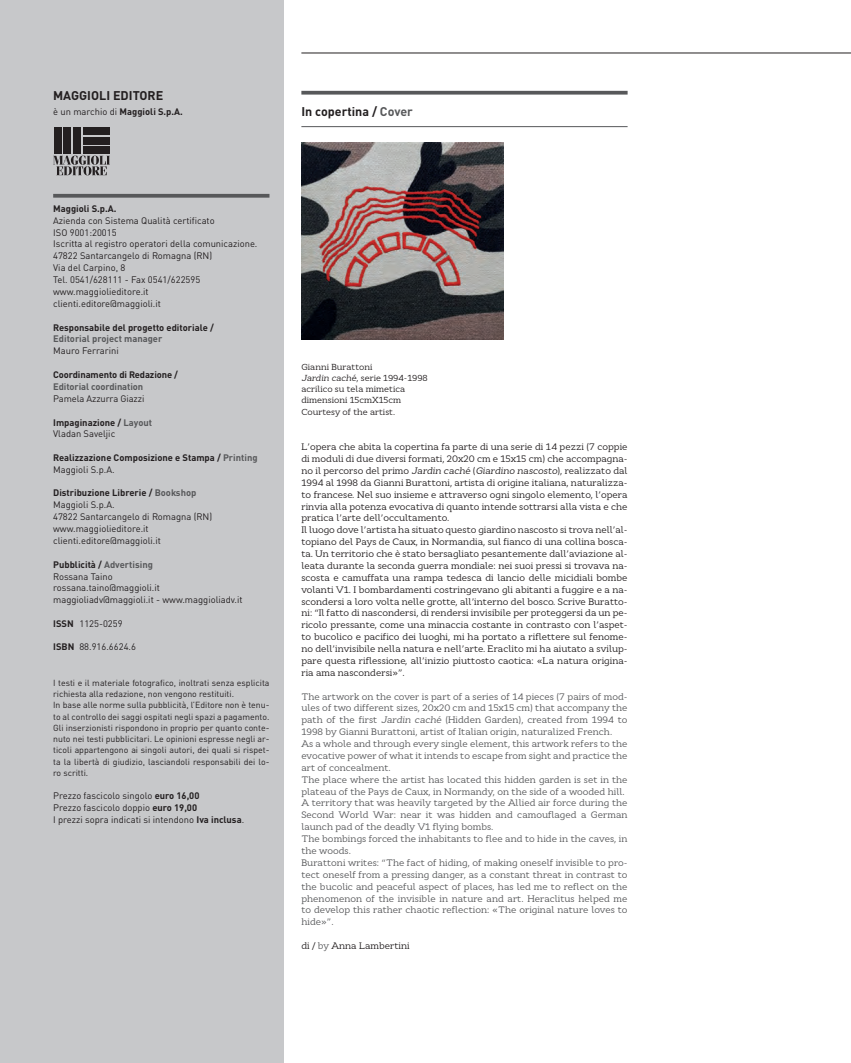
<style>
.page{position:relative;width:851px;height:1063px;background:#fff}
.page>*{position:absolute;margin:0;border:0;box-sizing:border-box;transform-origin:0 0}
.t1{font:700 12.5px "DINOT";color:#231f20}
.t2{font:9.38px/11.9px "Cyntho Slab Pro";color:#231f20}
.t3{font:9.38px/11.9px "Cyntho Slab Pro";color:#57585a}
.t4{font:9.38px/11.9px "DINOT";color:#231f20}
.t5{font:700 9.38px/11.9px "DINOT";color:#231f20}
.t6{font:700 9.38px "DINOT";letter-spacing:-.01em;color:#57585a}
.t7{font:8.75px/11.2px "DINOT";color:#231f20}
.t8{font:8.75px/11.2px "Cyntho Slab Pro";color:#231f20}
.s1{font-weight:400}
.s2{color:#57585a}
.s3{font-weight:700}
.s4{font-weight:700;color:#57585a}
.s5{font-style:italic}
</style>
<div class="page">
<div style="left:0;top:0;width:283px;height:1063px;background:#c7c8ca"></div>
<svg style="left:53px;top:194px;width:216px;height:4px"></svg>
<div style="left:83px;top:147px;width:26px;height:7px;background:#231f20"></div>
<div style="left:83px;top:137px;width:26px;height:7px;background:#231f20"></div>
<div style="left:83px;top:128px;width:26px;height:7px;background:#231f20"></div>
<svg style="left:53px;top:156px;width:57px;height:19px"></svg>
<div style="left:73px;top:128px;width:8px;height:26px;background:#231f20"></div>
<div style="left:63px;top:127px;width:8px;height:27px;background:#231f20"></div>
<div style="left:54px;top:127px;width:7px;height:27px;background:#231f20"></div>
<hr style="left:301px;top:53px;width:549px;height:1px;background:#231f20">
<svg style="left:301px;top:91px;width:326px;height:4px"></svg>
<hr style="left:301px;top:126px;width:326px;height:1px;background:#57585a">
<img style="left:301px;top:142px;width:202px;height:198px">
<h1 class="t1" style="left:53px;top:90px;width:112px">MAGGIOLI EDITORE</h1>
<p class="t5" style="left:53px;top:106px;width:131px"><span class="s1">è un marchio di</span> Maggioli S.p.A.</p>
<h1 class="t1" style="left:301px;top:106px;width:113px">In copertina / <span class="s2">Cover</span></h1>
<p class="t5" style="left:53px;top:203px;width:65px">Maggioli S.p.A.</p>
<p class="t4" style="left:53px;top:215px;width:206px">Azienda con Sistema Qualità certificato<br>ISO 9001:20015<br>Iscritta al registro operatori della comunicazione.<br>47822 Santarcangelo di Romagna (RN)<br>Via del Carpino, 8<br>Tel. 0541/628111 - Fax 0541/622595 www.maggiolieditore.it clienti.editore@maggioli.it</p>
<p class="t5" style="left:53px;top:322px;width:162px">Responsabile del progetto editoriale /</p>
<p class="t6" style="left:53px;top:335px;width:111px">Editorial project manager</p>
<p class="t4" style="left:53px;top:346px;width:67px">Mauro Ferrarini</p>
<p class="t5" style="left:53px;top:369px;width:126px">Coordinamento di Redazione /</p>
<p class="t6" style="left:53px;top:383px;width:92px">Editorial coordination</p>
<p class="t4" style="left:53px;top:393px;width:93px">Pamela Azzurra Giazzi</p>
<p class="t5" style="left:53px;top:417px;width:100px">Impaginazione / <span class="s2">Layout<br></span><span class="s1">Vladan Saveljic</span></p>
<p class="t5" style="left:53px;top:452px;width:206px">Realizzazione Composizione e Stampa / <span class="s2">Printing<br></span><span class="s1">Maggioli S.p.A.</span></p>
<p class="t4" style="left:53px;top:488px;width:160px"><span class="s3">Distribuzione Librerie /</span> <span class="s4">Bookshop<br></span>Maggioli S.p.A.<br>47822 Santarcangelo di Romagna (RN) www.maggiolieditore.it clienti.editore@maggioli.it</p>
<p class="t4" style="left:53px;top:559px;width:191px"><span class="s3">Pubblicità /</span> <span class="s4">Advertising<br></span>Rossana Taino<br>rossana.taino@maggioli.it maggioliadv@maggioli.it - www.maggioliadv.it</p>
<p class="t4" style="left:53px;top:618px;width:71px"><span class="s3">ISSN</span> 1125-0259</p>
<p class="t4" style="left:53px;top:642px;width:84px"><span class="s3">ISBN</span> 88.916.6624.6</p>
<p class="t7" style="left:53px;top:678px;width:218px">I testi e il materiale fotografico, inoltrati senza esplicita richiesta alla redazione, non vengono restituiti.<br>In base alle norme sulla pubblicità, l’Editore non è tenu&shy;to al controllo dei saggi ospitati negli spazi a pagamento.<br>Gli inserzionisti rispondono in proprio per quanto conte&shy;nuto nei testi pubblicitari. Le opinioni espresse negli ar&shy;ticoli appartengono ai singoli autori, dei quali si rispet&shy;ta la libertà di giudizio, lasciandoli responsabili dei lo&shy;ro scritti.</p>
<p class="t4" style="left:53px;top:791px;width:192px">Prezzo fascicolo singolo <span class="s3">euro 16,00<br></span>Prezzo fascicolo doppio <span class="s3">euro 19,00<br></span>I prezzi sopra indicati si intendono <span class="s3">Iva inclusa</span>.</p>
<p class="t8" style="left:301px;top:361px;width:128px">Gianni Burattoni<br><span class="s5">Jardin caché</span>, serie 1994-1998 acrilico su tela mimetica dimensioni 15cmX15cm<br>Courtesy of the artist.</p>
<p class="t2" style="left:301px;top:441px;width:328px">L’opera che abita la copertina fa parte di una serie di 14 pezzi (7 coppie di moduli di due diversi formati, 20x20 cm e 15x15 cm) che accompagna&shy;no il percorso del primo <span class="s5">Jardin caché</span> (<span class="s5">Giardino nascosto</span>), realizzato dal 1994 al 1998 da Gianni Burattoni, artista di origine italiana, naturalizza&shy;to francese. Nel suo insieme e attraverso ogni singolo elemento, l’opera rinvia alla potenza evocativa di quanto intende sottrarsi alla vista e che pratica l’arte dell’occultamento.<br>Il luogo dove l’artista ha situato questo giardino nascosto si trova nell’al&shy;topiano del Pays de Caux, in Normandia, sul fianco di una collina bosca&shy;ta. Un territorio che è stato bersagliato pesantemente dall’aviazione al&shy;leata durante la seconda guerra mondiale: nei suoi pressi si trovava na&shy;scosta e camuffata una rampa tedesca di lancio delle micidiali bombe volanti V1. I bombardamenti costringevano gli abitanti a fuggire e a na&shy;scondersi a loro volta nelle grotte, all’interno del bosco. Scrive Buratto&shy;ni: “Il fatto di nascondersi, di rendersi invisibile per proteggersi da un pe&shy;ricolo pressante, come una minaccia costante in contrasto con l’aspet&shy;to bucolico e pacifico dei luoghi, mi ha portato a riflettere sul fenome&shy;no dell’invisibile nella natura e nell’arte. Eraclito mi ha aiutato a svilup&shy;pare questa riflessione, all’inizio piuttosto caotica: «La natura origina&shy;ria ama nascondersi»”.</p>
<p class="t3" style="left:301px;top:690px;width:328px">The artwork on the cover is part of a series of 14 pieces (7 pairs of mod&shy;ules of two different sizes, 20x20 cm and 15x15 cm) that accompany the path of the first <span class="s5">Jardin caché</span> (Hidden Garden), created from 1994 to 1998 by Gianni Burattoni, artist of Italian origin, naturalized French.<br>As a whole and through every single element, this artwork refers to the evocative power of what it intends to escape from sight and practice the art of concealment.<br>The place where the artist has located this hidden garden is set in the plateau of the Pays de Caux, in Normandy, on the side of a wooded hill.<br>A territory that was heavily targeted by the Allied air force during the Second World War: near it was hidden and camouflaged a German launch pad of the deadly V1 flying bombs.<br>The bombings forced the inhabitants to flee and to hide in the caves, in the woods.<br>Burattoni writes: “The fact of hiding, of making oneself invisible to pro&shy;tect oneself from a pressing danger, as a constant threat in contrast to the bucolic and peaceful aspect of places, has led me to reflect on the phenomenon of the invisible in nature and art. Heraclitus helped me to develop this rather chaotic reflection: «The original nature loves to hide»”.</p>
<p class="t2" style="left:301px;top:939px;width:110px">di / <span class="s2">by</span> Anna Lambertini</p>
</div>
